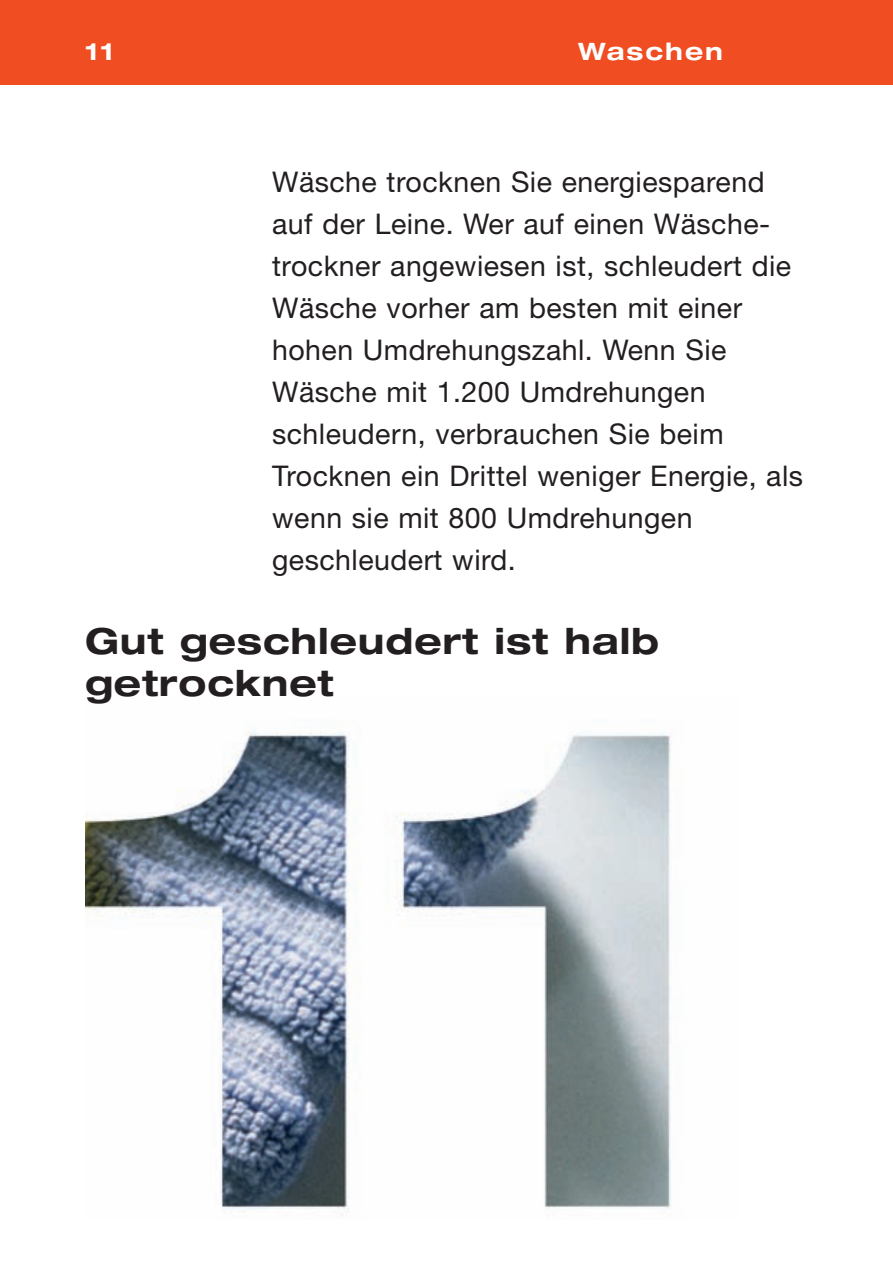
<style>
.page{position:relative;width:893px;height:1263px;background:#fff}
.page>*{position:absolute;margin:0;border:0;box-sizing:border-box;transform-origin:0 0}
.t1{font:700 expanded 36px/42px "Helvetica Neue";letter-spacing:.025em;color:#231f20}
.t2{font:28.5px/42px "Helvetica Neue";letter-spacing:.015em;color:#231f20}
.t3{font:700 expanded 24px "Helvetica Neue";letter-spacing:.08em;color:#fff}
</style>
<div class="page">
<div style="left:0;top:0;width:893px;height:85px;background:#f04d22"></div>
<img style="left:85px;top:731px;width:586px;height:485px">
<p class="t3" style="left:85px;top:43px;width:30px">11</p>
<p class="t3" style="left:578px;top:43px;width:146px">Waschen</p>
<p class="t2" style="left:272px;top:164px;width:532px">Wäsche trocknen Sie energiesparend auf der Leine. Wer auf einen Wäsche&shy;trockner angewiesen ist, schleudert die Wäsche vorher am besten mit einer hohen Umdrehungszahl. Wenn Sie Wäsche mit 1.200 Umdrehungen schleudern, verbrauchen Sie beim Trocknen ein Drittel weniger Energie, als wenn sie mit 800 Umdrehungen geschleudert wird.</p>
<p class="t1" style="left:85px;top:624px;width:576px">Gut geschleudert ist halb getrocknet</p>
</div>
